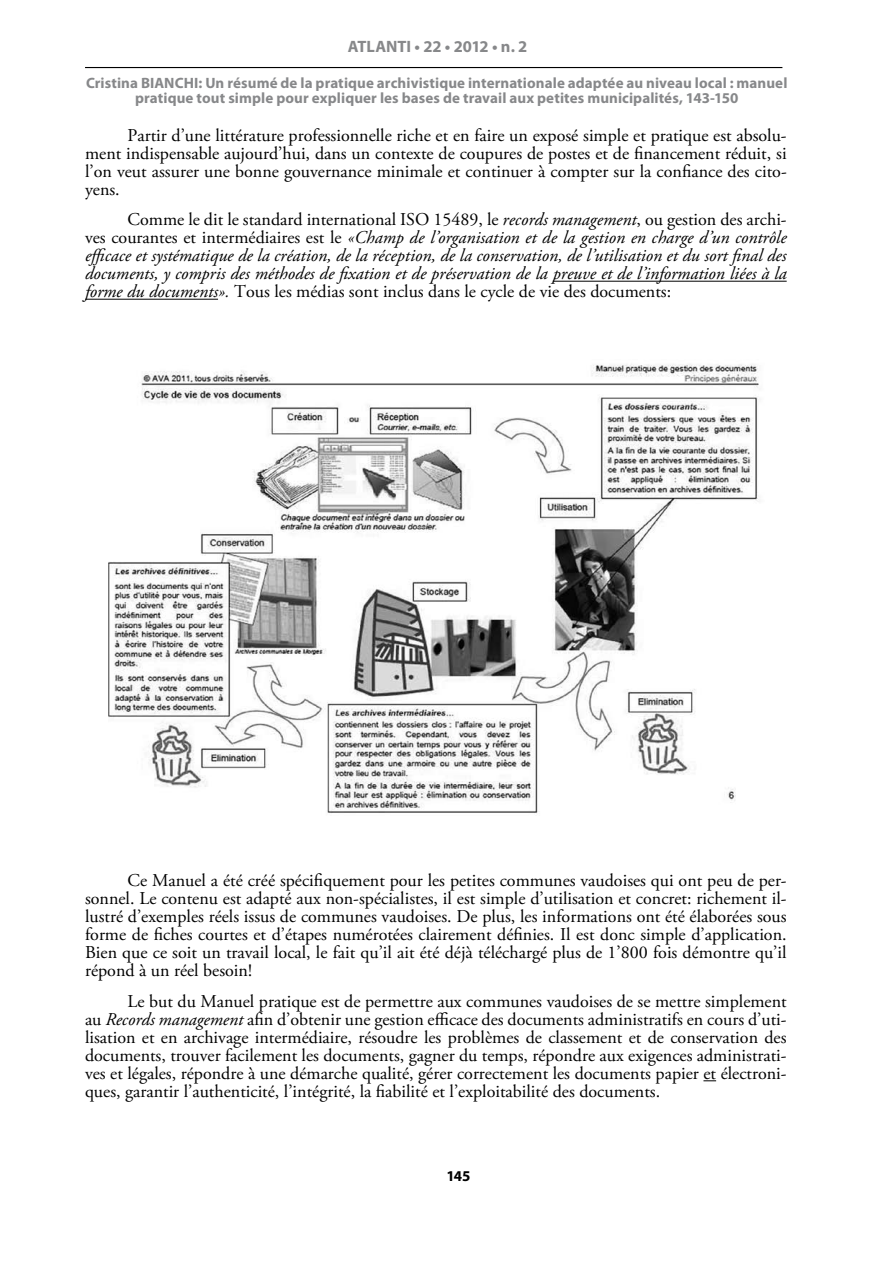
<style>
.page{position:relative;width:893px;height:1263px;background:#fff}
.page>*{position:absolute;margin:0;border:0;box-sizing:border-box;transform-origin:0 0}
.t1{font:18px/18px "Adobe Garamond Pro";color:#000;text-align:justify}
.t2{font:italic 18px/18px "Adobe Garamond Pro";color:#000;text-align:justify}
.t3{font:700 16.5px "Myriad Pro";letter-spacing:-.005em;color:#87888a}
.t4{font:700 15px/15px "Myriad Pro";letter-spacing:.005em;color:#87888a;text-align:center}
.t5{font:700 15px "Myriad Pro";color:#000}
.s1{font-style:normal}
.s2{font-style:italic}
</style>
<div class="page">
<hr style="left:85px;top:67px;width:697px;height:1px;background:#000">
<hr style="left:553px;top:281px;width:234px;height:1px;background:#000">
<hr style="left:85px;top:299px;width:133px;height:1px;background:#000">
<svg style="left:703px;top:1080px;width:13px;height:1px"></svg>
<img style="left:108px;top:364px;width:651px;height:449px">
<p class="t3" style="left:348px;top:35px;width:181px">ATLANTI • 22 • 2012 • n. 2</p>
<p class="t4" style="left:86px;top:75px;width:703px">Cristina BIANCHI: Un résumé de la pratique archivistique internationale adaptée au niveau local : manuel pratique tout simple pour expliquer les bases de travail aux petites municipalités, 143-150</p>
<p class="t1" style="left:85px;top:127px;width:703px;text-indent:43px">Partir d’une littérature professionnelle riche et en faire un exposé simple et pratique est absolu&shy;ment indispensable aujourd’hui, dans un contexte de coupures de postes et de financement réduit, si l’on veut assurer une bonne gouvernance minimale et continuer à compter sur la confiance des cito&shy;yens.</p>
<p class="t2" style="left:85px;top:211px;width:704px;text-indent:43px"><span class="s1">Comme le dit le standard international ISO 15489, le</span> records management<span class="s1">, ou gestion des archi&shy;ves courantes et intermédiaires est le</span> «Champ de l’organisation et de la gestion en charge d’un contrôle efficace et systématique de la création, de la réception, de la conservation, de l’utilisation et du sort final des documents, y compris des méthodes de fixation et de préservation de la preuve et de l’information liées à la forme du documents». <span class="s1">Tous les médias sont inclus dans le cycle de vie des documents:</span></p>
<p class="t1" style="left:85px;top:872px;width:703px;text-indent:43px">Ce Manuel a été créé spécifiquement pour les petites communes vaudoises qui ont peu de per&shy;sonnel. Le contenu est adapté aux non-spécialistes, il est simple d’utilisation et concret: richement il&shy;lustré d’exemples réels issus de communes vaudoises. De plus, les informations ont été élaborées sous forme de fiches courtes et d’étapes numérotées clairement définies. Il est donc simple d’application.<br>Bien que ce soit un travail local, le fait qu’il ait été déjà téléchargé plus de 1’800 fois démontre qu’il répond à un réel besoin!</p>
<p class="t1" style="left:85px;top:993px;width:703px;text-indent:43px">Le but du Manuel pratique est de permettre aux communes vaudoises de se mettre simplement au <span class="s2">Records management</span> afin d’obtenir une gestion efficace des documents administratifs en cours d’uti&shy;lisation et en archivage intermédiaire, résoudre les problèmes de classement et de conservation des documents, trouver facilement les documents, gagner du temps, répondre aux exigences administrati&shy;ves et légales, répondre à une démarche qualité, gérer correctement les documents papier et électroni&shy;ques, garantir l’authenticité, l’intégrité, la fiabilité et l’exploitabilité des documents.</p>
<p class="t5" style="left:446px;top:1166px;width:26px">145</p>
</div>
